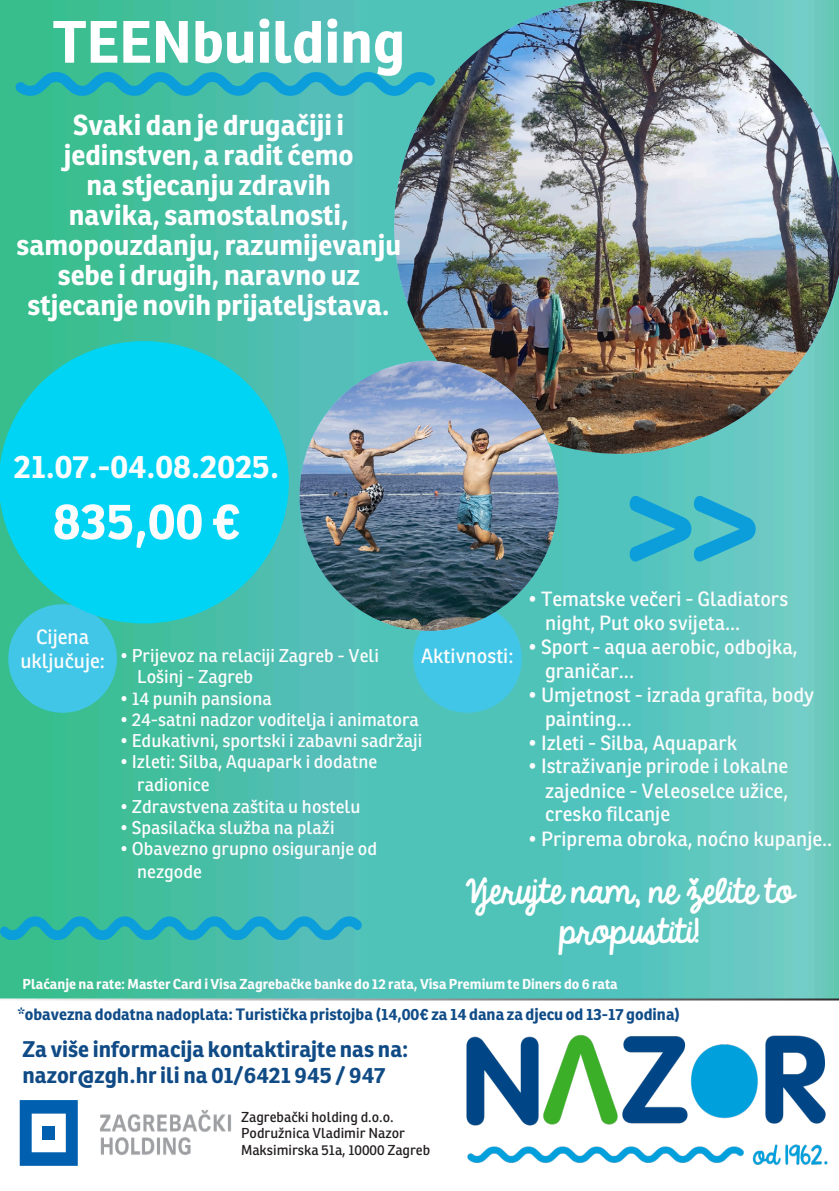
<style>
.page{position:relative;width:839px;height:1191px;background:#fff}
.page>*{position:absolute;margin:0;border:0;box-sizing:border-box;transform-origin:0 0}
.t1{font:700 58px "Ronnia";color:#fff}
.t2{font:700 50px "Ronnia";color:#fcfcfc}
.t3{font:700 32px "Ronnia";color:#fcfcfc}
.t4{font:30px "KG Always A Good Time";letter-spacing:.005em;color:#fff}
.t5{font:700 28px/30px "Ronnia";color:#fff;text-align:center}
.t6{font:700 22px/25.6px "Ronnia";color:#104b86}
.t7{font:20px/22.4px "Ronnia";color:#fcfcfc}
.t8{font:18px "Ronnia";color:#fcfcfc}
.t9{font:700 16px "Ronnia";color:#104c87}
.t10{font:700 14px "Ronnia";color:#fcfcfc}
.t11{font:14px/16.4px "Ronnia";color:#231f20}
</style>
<div class="page">
<img style="left:0;top:0;width:838px;height:1001px">
<img style="left:394px;top:0;width:444px;height:454px">
<svg style="left:20px;top:1100px;width:58px;height:66px"></svg>
<div style="left:43px;top:1126px;width:12px;height:14px;background:#0060af"></div>
<div style="left:8px;top:604px;width:109px;height:109px;background:#41c6e7;border-radius:50%"></div>
<img style="left:100px;top:1110px;width:131px;height:45px">
<svg style="left:0;top:916px;width:362px;height:24px;background:#29aebc"></svg>
<svg style="left:16px;top:72px;width:419px;height:24px;background:#2aafbf"></svg>
<div style="left:413px;top:604px;width:109px;height:109px;background:#41c6e7;border-radius:50%"></div>
<svg style="left:629px;top:496px;width:126px;height:66px;background:#3bb5ca"></svg>
<img style="left:466px;top:1034px;width:362px;height:132px">
<img style="left:299px;top:361px;width:259px;height:270px;border-radius:50%">
<svg style="left:0;top:341px;width:289px;height:282px;background:#0ecfe3"></svg>
<h1 class="t1" style="left:53px;top:21px;width:354px">TEENbuilding</h1>
<h5 class="t5" style="left:16px;top:113px;width:386px">Svaki dan je drugačiji i jedinstven, a radit ćemo<br>na stjecanju zdravih<br>navika, samostalnosti, samopouzdanju, razumijevanju sebe i drugih, naravno uz stjecanje novih prijateljstava.</h5>
<p class="t3" style="left:14px;top:455px;width:267px">21.07.-04.08.2025.</p>
<p class="t2" style="left:53px;top:503px;width:189px">835,00 €</p>
<h5 class="t7" style="left:528px;top:590px;width:261px">• Tematske večeri - Gladiators</h5>
<h5 class="t7" style="left:545px;top:614px;width:197px">night, Put oko svijeta...</h5>
<h6 class="t7" style="left:528px;top:638px;width:271px">• Sport - aqua aerobic, odbojka,</h6>
<h5 class="t7" style="left:545px;top:662px;width:90px">graničar...</h5>
<h6 class="t7" style="left:528px;top:686px;width:287px">• Umjetnost - izrada grafita, body</h6>
<h5 class="t7" style="left:545px;top:710px;width:88px">painting...</h5>
<h6 class="t7" style="left:528px;top:734px;width:210px">• Izleti - Silba, Aquapark</h6>
<h6 class="t7" style="left:528px;top:757px;width:262px">• Istraživanje prirode i lokalne</h6>
<h5 class="t7" style="left:545px;top:782px;width:244px">zajednice - Veleoselce užice, cresko filcanje</h5>
<h5 class="t7" style="left:528px;top:830px;width:306px">• Priprema obroka, noćno kupanje..</h5>
<h5 class="t7" style="left:36px;top:628px;width:55px">Cijena</h5>
<h5 class="t7" style="left:20px;top:652px;width:86px">uključuje:</h5>
<h5 class="t7" style="left:421px;top:646px;width:94px">Aktivnosti:</h5>
<h6 class="t8" style="left:120px;top:649px;width:260px">• Prijevoz na relaciji Zagreb - Veli</h6>
<h5 class="t8" style="left:137px;top:670px;width:118px">Lošinj - Zagreb</h5>
<h6 class="t8" style="left:120px;top:692px;width:153px">• 14 punih pansiona</h6>
<h6 class="t8" style="left:120px;top:713px;width:300px">• 24-satni nadzor voditelja i animatora</h6>
<h6 class="t8" style="left:120px;top:734px;width:304px">• Edukativni, sportski i zabavni sadržaji</h6>
<h6 class="t8" style="left:120px;top:755px;width:259px">• Izleti: Silba, Aquapark i dodatne</h6>
<h3 class="t8" style="left:137px;top:778px;width:74px">radionice</h3>
<h3 class="t8" style="left:120px;top:800px;width:242px">• Zdravstvena zaštita u hostelu</h3>
<h3 class="t8" style="left:120px;top:821px;width:216px">• Spasilačka služba na plaži</h3>
<h3 class="t8" style="left:120px;top:842px;width:258px">• Obavezno grupno osiguranje od</h3>
<p class="t8" style="left:137px;top:865px;width:66px">nezgode</p>
<p class="t4" style="left:466px;top:869px;width:329px">Vjerujte nam, ne želite to</p>
<h5 class="t4" style="left:559px;top:909px;width:141px">propustiti!</h5>
<h2 class="t10" style="left:22px;top:979px;width:596px">Plaćanje na rate: Master Card i Visa Zagrebačke banke do 12 rata, Visa Premium te Diners do 6 rata</h2>
<p class="t9" style="left:18px;top:1009px;width:663px">*obavezna dodatna nadoplata: Turistička pristojba (14,00€ za 14 dana za djecu od 13-17 godina)</p>
<h6 class="t6" style="left:22px;top:1039px;width:387px">Za više informacija kontaktirajte nas na: nazor@zgh.hr ili na 01/6421 945 / 947</h6>
<h4 class="t11" style="left:241px;top:1110px;width:191px">Zagrebački holding d.o.o.<br>Podružnica Vladimir Nazor<br>Maksimirska 51a, 10000 Zagreb</h4>
</div>
